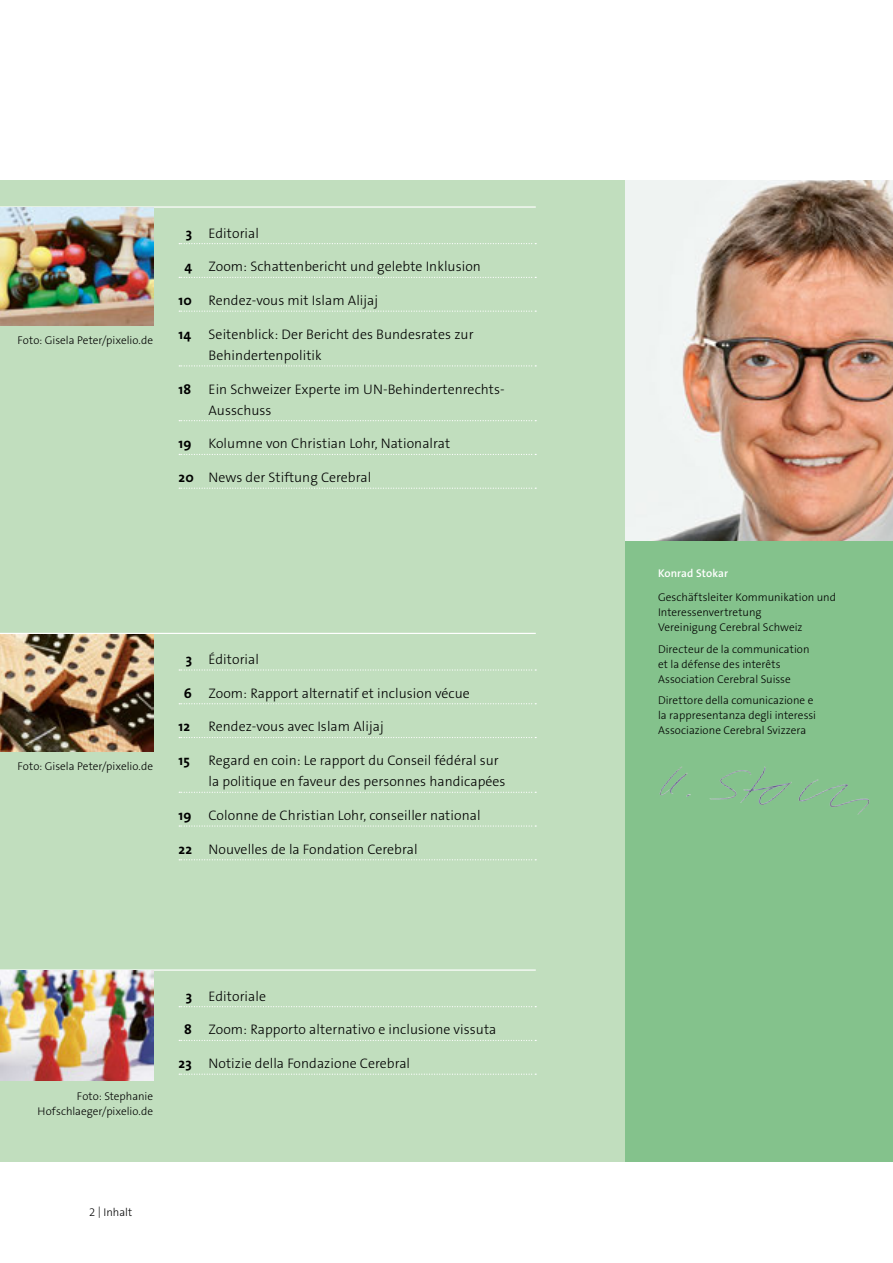
<style>
.page{position:relative;width:893px;height:1263px;background:#fff}
.page>*{position:absolute;margin:0;border:0;box-sizing:border-box;transform-origin:0 0}
.t1{font:13.8px/21px "The Sans LP3 Lig";letter-spacing:.005em;color:#000}
.t2{font:13.8px "The Sans LP7 Bld";letter-spacing:.005em;color:#000}
.t3{font:11.25px/15px "The Sans LP3 Lig";color:#000}
.t4{font:11.25px "The Sans LP6 Se Bld";letter-spacing:.01em;color:#fff}
.s1{font-family:"The Sans LP7 Bld"}
</style>
<div class="page">
<div style="left:625px;top:180px;width:268px;height:982px;background:#84c28c"></div>
<div style="left:0;top:180px;width:625px;height:982px;background:#c1debe"></div>
<img style="left:625px;top:180px;width:268px;height:361px">
<img style="left:659px;top:766px;width:211px;height:49px">
<hr style="left:0;top:206px;width:536px;height:2px;background:#fff">
<svg style="left:179px;top:243px;width:357px;height:1px"></svg>
<svg style="left:179px;top:277px;width:357px;height:1px"></svg>
<svg style="left:179px;top:311px;width:357px;height:1px"></svg>
<svg style="left:179px;top:365px;width:357px;height:1px"></svg>
<svg style="left:179px;top:420px;width:357px;height:1px"></svg>
<svg style="left:179px;top:454px;width:357px;height:1px"></svg>
<svg style="left:179px;top:488px;width:357px;height:1px"></svg>
<hr style="left:0;top:633px;width:536px;height:1px;background:#fff">
<svg style="left:179px;top:669px;width:357px;height:2px"></svg>
<svg style="left:179px;top:703px;width:357px;height:1px"></svg>
<svg style="left:179px;top:737px;width:357px;height:1px"></svg>
<svg style="left:179px;top:792px;width:357px;height:1px"></svg>
<svg style="left:179px;top:825px;width:357px;height:2px"></svg>
<svg style="left:179px;top:859px;width:357px;height:1px"></svg>
<hr style="left:0;top:969px;width:536px;height:2px;background:#fff">
<svg style="left:179px;top:1006px;width:357px;height:1px"></svg>
<svg style="left:179px;top:1040px;width:357px;height:1px"></svg>
<svg style="left:179px;top:1073px;width:357px;height:2px"></svg>
<img style="left:0;top:208px;width:153px;height:117px">
<img style="left:0;top:634px;width:153px;height:117px">
<img style="left:0;top:970px;width:153px;height:111px">
<p class="t3" style="left:18px;top:333px;width:137px">Foto: Gisela Peter/pixelio.de</p>
<p class="t1" style="left:186px;top:222px;width:75px"><span class="s1">3</span> Editorial</p>
<p class="t1" style="left:184px;top:256px;width:298px"><span class="s1">4</span> Zoom: Schattenbericht und gelebte Inklusion</p>
<p class="t1" style="left:179px;top:290px;width:201px"><span class="s1">10</span> Rendez-vous mit Islam Alijaj</p>
<p class="t2" style="left:179px;top:325px;width:14px">14</p>
<p class="t1" style="left:209px;top:324px;width:266px">Seitenblick: Der Bericht des Bundesrates zur<br>Behindertenpolitik</p>
<p class="t2" style="left:179px;top:380px;width:14px">18</p>
<p class="t1" style="left:209px;top:378px;width:297px">Ein Schweizer Experte im UN-Behindertenrechts-<br>Ausschuss</p>
<p class="t1" style="left:179px;top:433px;width:273px"><span class="s1">19</span> Kolumne von Christian Lohr, Nationalrat</p>
<p class="t1" style="left:179px;top:467px;width:194px"><span class="s1">20</span> News der Stiftung Cerebral</p>
<p class="t3" style="left:18px;top:759px;width:137px">Foto: Gisela Peter/pixelio.de</p>
<p class="t1" style="left:186px;top:649px;width:75px"><span class="s1">3</span> Éditorial</p>
<p class="t1" style="left:184px;top:682px;width:287px"><span class="s1">6</span> Zoom: Rapport alternatif et inclusion vécue</p>
<p class="t2" style="left:179px;top:718px;width:13px">12</p>
<p class="t1" style="left:209px;top:716px;width:177px">Rendez-vous avec Islam Alijaj</p>
<p class="t2" style="left:179px;top:752px;width:13px">15</p>
<p class="t1" style="left:209px;top:750px;width:299px">Regard en coin: Le rapport du Conseil fédéral sur la politique en faveur des personnes handicapées</p>
<p class="t1" style="left:179px;top:805px;width:303px"><span class="s1">19</span> Colonne de Christian Lohr, conseiller national</p>
<p class="t1" style="left:179px;top:839px;width:240px"><span class="s1">22</span> Nouvelles de la Fondation Cerebral</p>
<p class="t3" style="left:38px;top:1088px;width:117px;text-align:right">Foto: Stephanie<br>Hofschlaeger/pixelio.de</p>
<p class="t1" style="left:186px;top:985px;width:82px"><span class="s1">3</span> Editoriale</p>
<p class="t1" style="left:184px;top:1019px;width:314px"><span class="s1">8</span> Zoom: Rapporto alternativo e inclusione vissuta</p>
<p class="t1" style="left:179px;top:1053px;width:233px"><span class="s1">23</span> Notizie della Fondazione Cerebral</p>
<p class="t3" style="left:89px;top:1205px;width:45px">2 | Inhalt</p>
<p class="t4" style="left:658px;top:566px;width:71px">Konrad Stokar</p>
<p class="t3" style="left:658px;top:589px;width:179px">Geschäftsleiter Kommunikation und<br>Interessenvertretung<br>Vereinigung Cerebral Schweiz</p>
<p class="t3" style="left:658px;top:641px;width:153px">Directeur de la communication et la défense des interêts<br>Association Cerebral Suisse</p>
<p class="t3" style="left:658px;top:693px;width:160px">Direttore della comunicazione e la rappresentanza degli interessi<br>Associazione Cerebral Svizzera</p>
</div>
